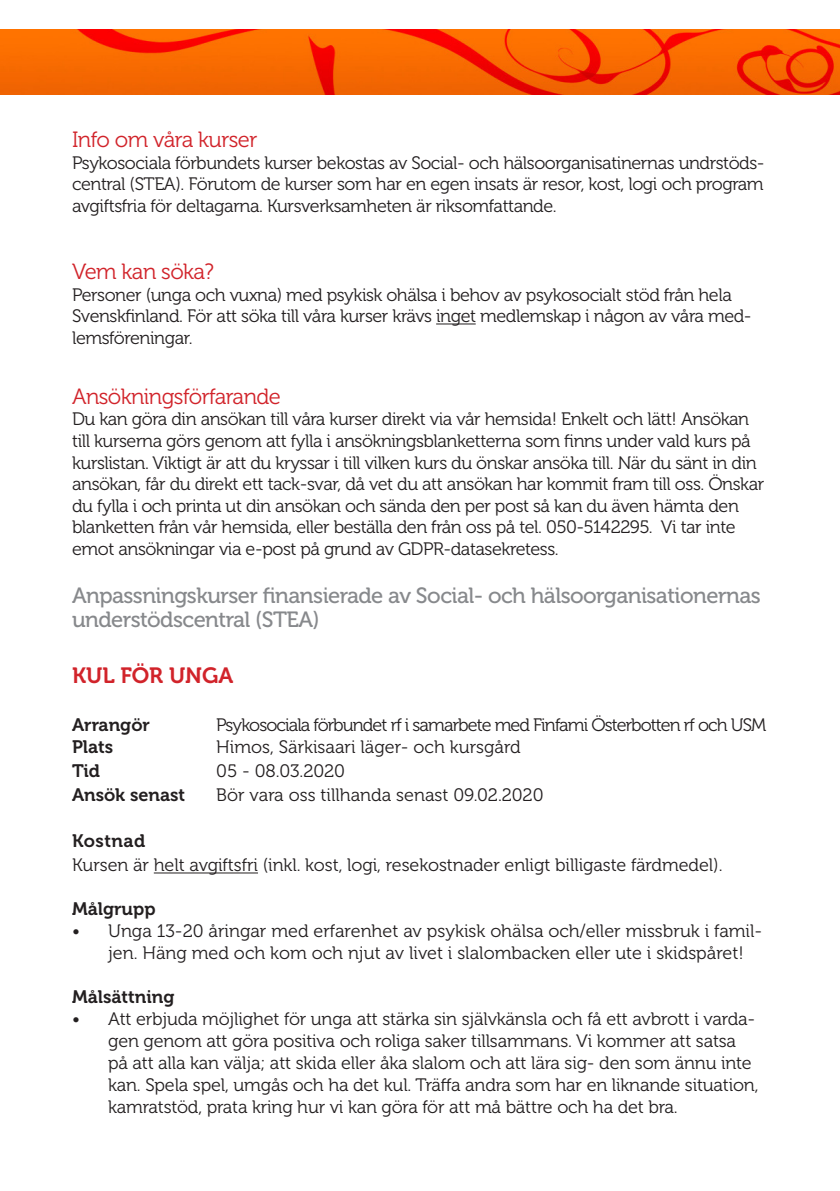
<style>
.page{position:relative;width:840px;height:1191px;background:#fff}
.page>*{position:absolute;margin:0;border:0;box-sizing:border-box;transform-origin:0 0}
.t1{font:22px/24px "Museo 500";letter-spacing:-.025em;color:#87898c}
.t2{font:22px "Museo 300";letter-spacing:-.025em;color:#d1232a}
.t3{font:22px "Museo 700";color:#d1232a}
.t4{font:18px/21.6px "Museo 300";letter-spacing:-.025em;color:#231f20}
.t5{font:18px/22px "Museo 300";color:#231f20}
.t6{font:18px "Museo 300";letter-spacing:-.005em;color:#231f20}
.t7{font:18px "Museo 300";letter-spacing:-.05em;color:#231f20}
.t8{font:18px "Museo 700";color:#231f20}
.t9{font:18px "Museo 700";letter-spacing:.025em;color:#231f20}
</style>
<div class="page">
<img style="left:0;top:29px;width:839px;height:65px">
<hr style="left:436px;top:323px;width:39px;height:1px;background:#231f20">
<hr style="left:154px;top:872px;width:104px;height:1px;background:#231f20">
<p class="t2" style="left:72px;top:127px;width:187px">Info om våra kurser</p>
<p class="t4" style="left:72px;top:152px;width:693px;text-align:justify">Psykosociala förbundets kurser bekostas av Social- och hälsoorganisatinernas undrstöds&shy;central (STEA). Förutom de kurser som har en egen insats är resor, kost, logi och program avgiftsfria för deltagarna. Kursverksamheten är riksomfattande.</p>
<p class="t2" style="left:72px;top:259px;width:143px">Vem kan söka?</p>
<p class="t4" style="left:72px;top:284px;width:680px">Personer (unga och vuxna) med psykisk ohälsa i behov av psykosocialt stöd från hela<br>Svenskfinland. För att söka till våra kurser krävs inget medlemskap i någon av våra med&shy;lemsföreningar.</p>
<p class="t2" style="left:72px;top:384px;width:210px">Ansökningsförfarande</p>
<p class="t4" style="left:72px;top:409px;width:693px">Du kan göra din ansökan till våra kurser direkt via vår hemsida! Enkelt och lätt! Ansökan till kurserna görs genom att fylla i ansökningsblanketterna som finns under vald kurs på kurslistan. Viktigt är att du kryssar i till vilken kurs du önskar ansöka till. När du sänt in din ansökan, får du direkt ett tack-svar, då vet du att ansökan har kommit fram till oss. Önskar du fylla i och printa ut din ansökan och sända den per post så kan du även hämta den blanketten från vår hemsida, eller beställa den från oss på tel. 050-5142295. Vi tar inte emot ansökningar via e-post på grund av GDPR-datasekretess.</p>
<p class="t1" style="left:72px;top:584px;width:689px">Anpassningskurser finansierade av Social- och hälsoorganisationernas understödscentral (STEA)</p>
<p class="t3" style="left:72px;top:663px;width:163px">KUL FÖR UNGA</p>
<p class="t8" style="left:72px;top:715px;width:79px">Arrangör</p>
<p class="t7" style="left:216px;top:715px;width:551px">Psykosociala förbundet rf i samarbete med Finfami Österbotten rf och USM</p>
<p class="t8" style="left:72px;top:737px;width:43px">Plats</p>
<p class="t5" style="left:216px;top:736px;width:306px">Himos, Särkisaari läger- och kursgård</p>
<p class="t8" style="left:72px;top:761px;width:29px">Tid</p>
<p class="t6" style="left:216px;top:761px;width:130px">05 - 08.03.2020</p>
<p class="t8" style="left:72px;top:785px;width:115px">Ansök senast</p>
<p class="t5" style="left:216px;top:784px;width:328px">Bör vara oss tillhanda senast 09.02.2020</p>
<p class="t9" style="left:72px;top:831px;width:75px">Kostnad</p>
<p class="t6" style="left:72px;top:855px;width:651px">Kursen är helt avgiftsfri (inkl. kost, logi, resekostnader enligt billigaste färdmedel).</p>
<p class="t8" style="left:72px;top:899px;width:85px">Målgrupp</p>
<p class="t5" style="left:108px;top:920px;width:655px;text-indent:-36px">• Unga 13-20 åringar med erfarenhet av psykisk ohälsa och/eller missbruk i famil&shy;jen. Häng med och kom och njut av livet i slalombacken eller ute i skidspåret!</p>
<p class="t8" style="left:72px;top:987px;width:104px">Målsättning</p>
<p class="t4" style="left:108px;top:1008px;width:651px;text-indent:-36px">• Att erbjuda möjlighet för unga att stärka sin självkänsla och få ett avbrott i varda&shy;gen genom att göra positiva och roliga saker tillsammans. Vi kommer att satsa på att alla kan välja; att skida eller åka slalom och att lära sig- den som ännu inte kan. Spela spel, umgås och ha det kul. Träffa andra som har en liknande situation, kamratstöd, prata kring hur vi kan göra för att må bättre och ha det bra.</p>
</div>
